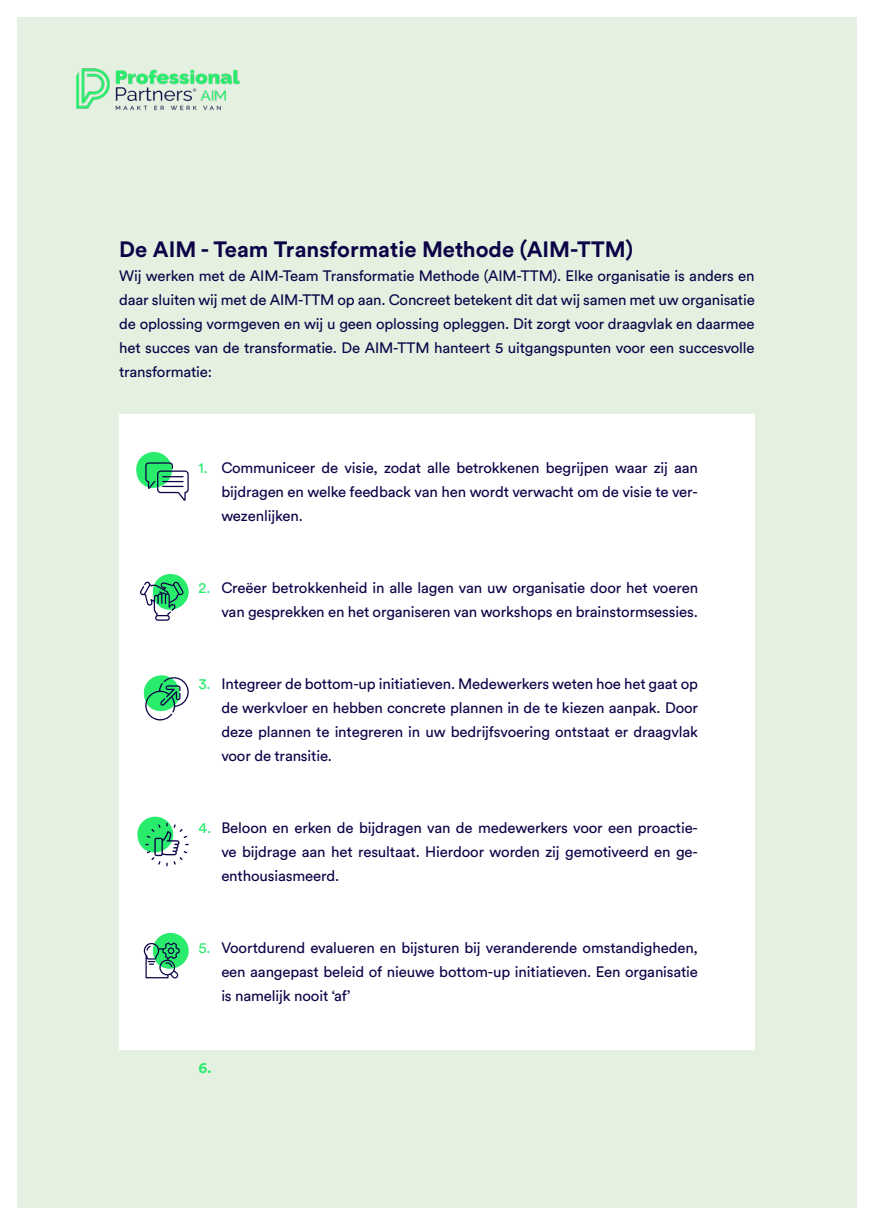
<style>
.page{position:relative;width:874px;height:1225px;background:#fff}
.page>*{position:absolute;margin:0;border:0;box-sizing:border-box;transform-origin:0 0}
.PP_Tussenkop{font:700 22px "Circular Std";color:#0c0347}
.PP_Plat{font:15px/24px "Circular Std";letter-spacing:-.01em;color:#0c0347;text-align:justify}
.t1{font:700 15px "Circular Std";color:#29eb6c}
.s1{color:#29eb6c}
</style>
<div class="page">
<div style="left:17px;top:17px;width:839px;height:1191px;background:#e4f1e1"></div>
<div style="left:119px;top:414px;width:635px;height:635px;background:#fff"></div>
<img style="left:76px;top:68px;width:164px;height:43px">
<div style="left:136px;top:452px;width:36px;height:36px;background:#29eb6c;border-radius:50%"></div>
<div style="left:137px;top:816px;width:36px;height:36px;background:#29eb6c;border-radius:50%"></div>
<div style="left:152px;top:933px;width:37px;height:36px;background:#29eb6c;border-radius:50%"></div>
<div style="left:152px;top:574px;width:37px;height:36px;background:#29eb6c;border-radius:50%"></div>
<svg style="left:145px;top:462px;width:44px;height:39px"></svg>
<svg style="left:140px;top:581px;width:43px;height:40px"></svg>
<svg style="left:144px;top:675px;width:45px;height:45px"></svg>
<svg style="left:145px;top:823px;width:44px;height:43px"></svg>
<svg style="left:143px;top:942px;width:36px;height:36px"></svg>
<p class="PP_Tussenkop" style="left:119px;top:235px;width:515px">De AIM - Team Transformatie Methode (AIM-TTM)</p>
<p class="PP_Plat" style="left:119px;top:264px;width:636px">Wij werken met de AIM-Team Transformatie Methode (AIM-TTM). Elke organisatie is anders en daar sluiten wij met de AIM-TTM op aan. Concreet betekent dit dat wij samen met uw organisatie de oplossing vormgeven en wij u geen oplossing opleggen. Dit zorgt voor draagvlak en daarmee het succes van de transformatie. De AIM-TTM hanteert 5 uitgangspunten voor een succesvolle transformatie:</p>
<p class="PP_Plat" style="left:221px;top:456px;width:478px;text-indent:-23px"><span class="s1">1.</span> Communiceer de visie, zodat alle betrokkenen begrijpen waar zij aan bijdragen en welke feedback van hen wordt verwacht om de visie te ver&shy;wezenlijken.</p>
<p class="PP_Plat" style="left:198px;top:576px;width:500px;text-align:right"><span class="s1">2.</span> Creëer betrokkenheid in alle lagen van uw organisatie door het voeren van gesprekken en het organiseren van workshops en brainstormsessies.</p>
<p class="PP_Plat" style="left:221px;top:672px;width:478px;text-indent:-23px"><span class="s1">3.</span> Integreer de bottom-up initiatieven. Medewerkers weten hoe het gaat op de werkvloer en hebben concrete plannen in de te kiezen aanpak. Door deze plannen te integreren in uw bedrijfsvoering ontstaat er draagvlak voor de transitie.</p>
<p class="PP_Plat" style="left:221px;top:816px;width:478px;text-indent:-23px"><span class="s1">4.</span> Beloon en erken de bijdragen van de medewerkers voor een proactie&shy;ve bijdrage aan het resultaat. Hierdoor worden zij gemotiveerd en ge&shy;ënthousiasmeerd.</p>
<p class="PP_Plat" style="left:221px;top:936px;width:478px;text-indent:-23px"><span class="s1">5.</span> Voortdurend evalueren en bijsturen bij veranderende omstandigheden, een aangepast beleid of nieuwe bottom-up initiatieven. Een organisatie is namelijk nooit ‘af’</p>
<p class="t1" style="left:198px;top:1058px;width:15px">6.</p>
</div>
